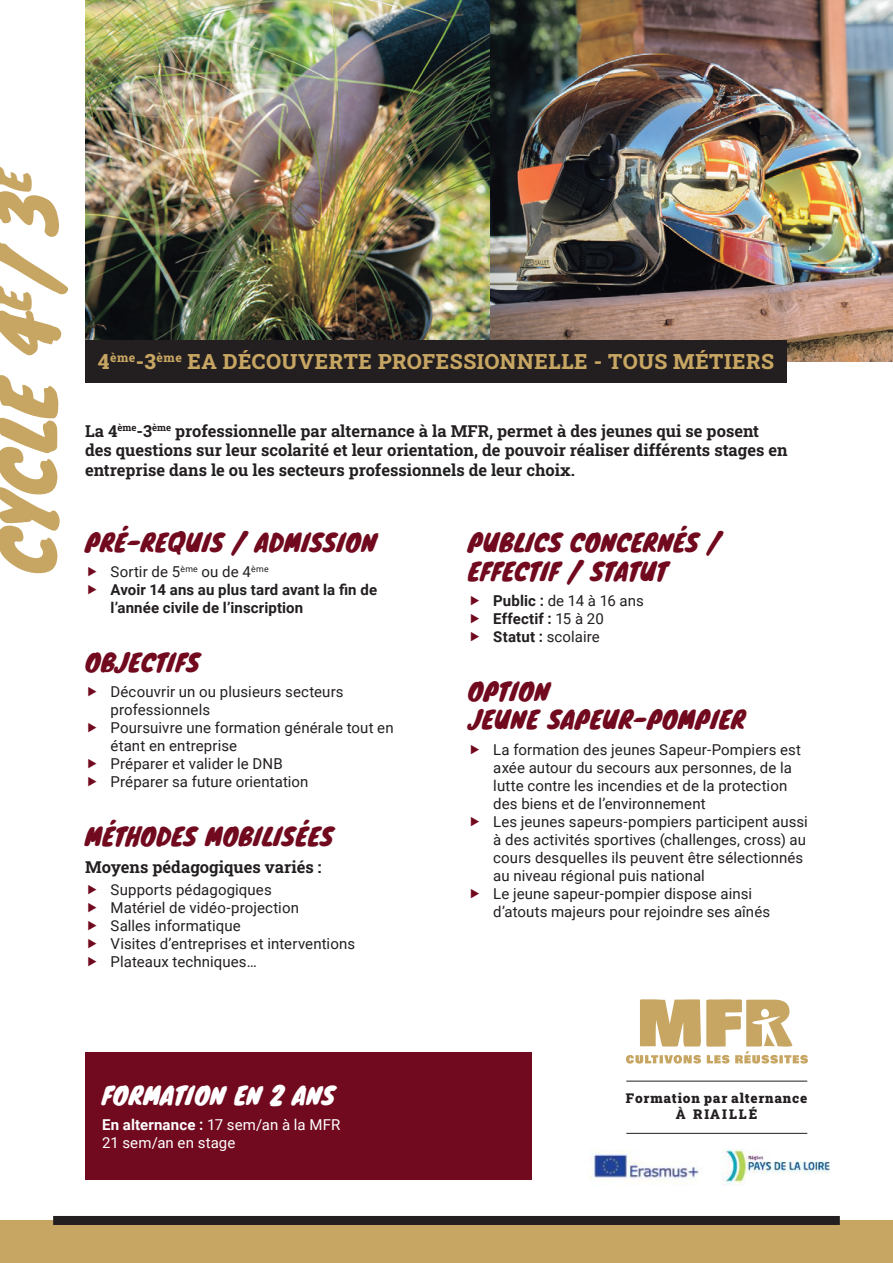
<style>
.page{position:relative;width:893px;height:1263px;background:#fff}
.page>*{position:absolute;margin:0;border:0;box-sizing:border-box;transform-origin:0 0}
.t1{font:73.2px "Knewave";color:#c7a562}
.t2{font:24px/28.8px "Knewave";letter-spacing:.01em;color:#720a1f}
.t3{font:24px "Knewave";letter-spacing:.015em;color:#fff}
.t4{font:800 21px "Roboto Slab";letter-spacing:.025em;color:#c7a562}
.t5{font:700 16.5px/19.5px "Roboto Slab";color:#231f20}
.t6{font:15px/18px "Roboto";letter-spacing:.005em;color:#231f20}
.t7{font:700 15px/18px "Roboto";letter-spacing:.005em;color:#231f20}
.t8{font:15px/18px "Roboto";letter-spacing:.005em;color:#fff}
.t9{font:900 13.5px/16.2px "Roboto Slab";letter-spacing:.06em;color:#231f20;text-align:center}
.s1{font-weight:400}
.s2{font-weight:700}
</style>
<div class="page">
<div style="left:0;top:1220px;width:893px;height:43px;background:#c7a562"></div>
<div style="left:53px;top:1216px;width:787px;height:9px;background:#231f20"></div>
<svg style="left:626px;top:999px;width:182px;height:64px"></svg>
<hr style="left:626px;top:1081px;width:181px;height:1px;background:#231f20">
<hr style="left:626px;top:1133px;width:181px;height:1px;background:#231f20">
<img style="left:85px;top:0;width:808px;height:361px">
<div style="left:85px;top:340px;width:702px;height:43px;background:#231f20"></div>
<div style="left:85px;top:1052px;width:446px;height:128px;background:#720a1f"></div>
<img style="left:590px;top:1149px;width:240px;height:36px">
<h1 class="t1" style="left:-31px;top:574px;width:409px;rotate:-90deg">CYCLE 4<sup>E</sup>/3<sup>E</sup></h1>
<h3 class="t4" style="left:98px;top:347px;width:678px">4<sup>ème</sup>-3<sup>ème</sup> EA DÉCOUVERTE PROFESSIONNELLE - TOUS MÉTIERS</h3>
<p class="t5" style="left:85px;top:421px;width:704px">La 4<sup>ème</sup>-3<sup>ème</sup> professionnelle par alternance à la MFR, permet à des jeunes qui se posent des questions sur leur scolarité et leur orientation, de pouvoir réaliser différents stages en entreprise dans le ou les secteurs professionnels de leur choix.</p>
<h2 class="t2" style="left:85px;top:527px;width:293px">PRÉ-REQUIS / ADMISSION</h2>
<p class="t7" style="left:111px;top:562px;width:268px"><span class="s1">Sortir de 5</span><sup>ème</sup> <span class="s1">ou de 4</span><sup>ème<br></sup>Avoir 14 ans au plus tard avant la fin de l’année civile de l’inscription</p>
<h2 class="t2" style="left:85px;top:647px;width:116px">OBJECTIFS</h2>
<p class="t6" style="left:111px;top:682px;width:285px">Découvrir un ou plusieurs secteurs professionnels<br>Poursuivre une formation générale tout en étant en entreprise<br>Préparer et valider le DNB<br>Préparer sa future orientation</p>
<h2 class="t2" style="left:85px;top:821px;width:250px">MÉTHODES MOBILISÉES</h2>
<p class="t5" style="left:85px;top:857px;width:238px">Moyens pédagogiques variés :</p>
<p class="t6" style="left:111px;top:880px;width:246px">Supports pédagogiques<br>Matériel de vidéo-projection<br>Salles informatique<br>Visites d’entreprises et interventions<br>Plateaux techniques…</p>
<h2 class="t2" style="left:468px;top:527px;width:255px">PUBLICS CONCERNÉS /<br>EFFECTIF / STATUT</h2>
<p class="t7" style="left:493px;top:591px;width:152px">Public : <span class="s1">de 14 à 16 ans<br></span>Effectif : <span class="s1">15 à 20<br></span>Statut : <span class="s1">scolaire</span></p>
<h2 class="t2" style="left:468px;top:676px;width:279px">OPTION<br>JEUNE SAPEUR-POMPIER</h2>
<p class="t6" style="left:493px;top:740px;width:316px">La formation des jeunes Sapeur-Pompiers est axée autour du secours aux personnes, de la lutte contre les incendies et de la protection des biens et de l’environnement<br>Les jeunes sapeurs-pompiers participent aussi à des activités sportives (challenges, cross) au cours desquelles ils peuvent être sélectionnés au niveau régional puis national<br>Le jeune sapeur-pompier dispose ainsi d’atouts majeurs pour rejoindre ses aînés</p>
<h2 class="t3" style="left:102px;top:1076px;width:235px">FORMATION EN 2 ANS</h2>
<p class="t8" style="left:102px;top:1115px;width:240px"><span class="s2">En alternance :</span> 17 sem/an à la MFR<br>21 sem/an en stage</p>
<p class="t9" style="left:626px;top:1089px;width:183px">Formation par alternance<br>À RIAILLÉ</p>
</div>
